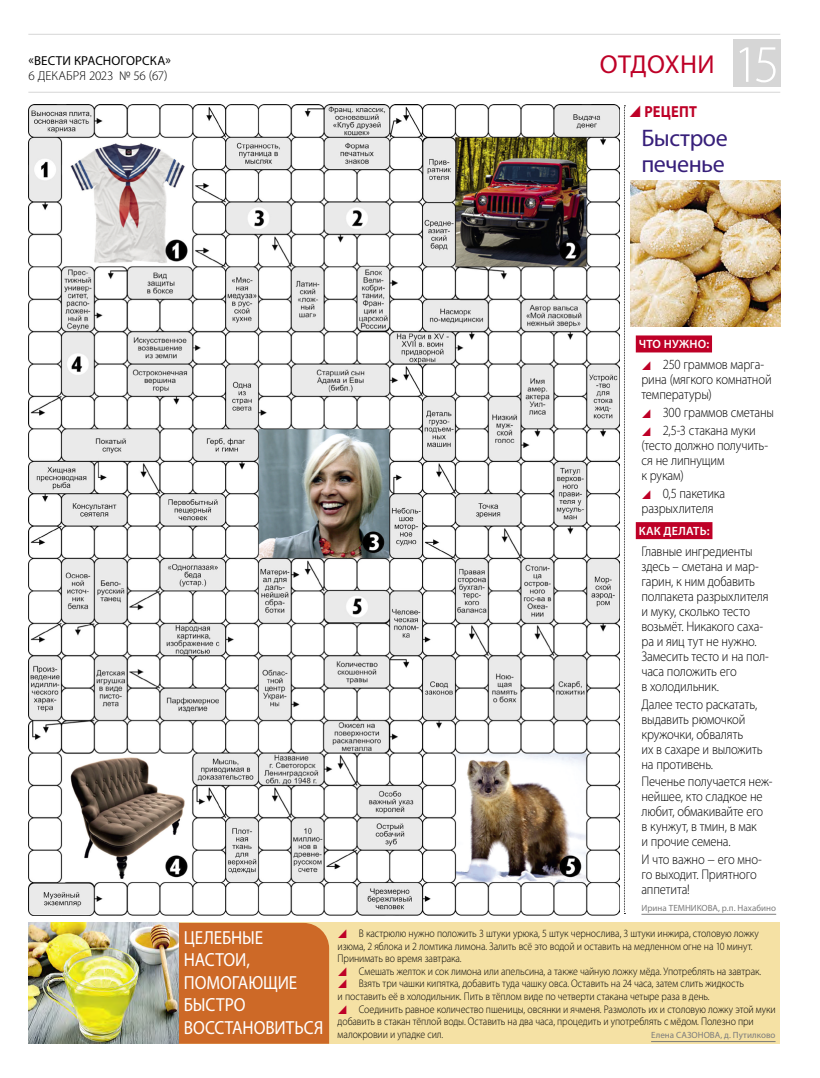
<style>
.page{position:relative;width:820px;height:1078px;background:#fff}
.page>*{position:absolute;margin:0;border:0;box-sizing:border-box;transform-origin:0 0}
.t1{font:300 53px "Myriad Pro";color:#fff}
.t2{font:26px "Myriad Pro";letter-spacing:.01em;color:#be0027}
.t3{font:24px/26px "Myriad Pro";letter-spacing:-.02em;color:#371f7a}
.t4{font:19px/22.5px "Myriad Pro";letter-spacing:-.005em;color:#fff;scale:.9 1}
.t5{font:700 16px "Myriad Pro";letter-spacing:.015em;color:#be0027;scale:.9 1}
.t6{font:300 14px/15px "Myriad Pro";letter-spacing:-.01em;color:#000;scale:.9 1}
.t7{font:13px "Myriad Pro";letter-spacing:.01em;color:#000}
.t8{font:300 13px "Myriad Pro";letter-spacing:-.005em;color:#000}
.t9{font:600 12px "Myriad Pro";letter-spacing:.02em;color:#fff}
.t10{font:300 11px/12.6px "Myriad Pro";letter-spacing:-.005em;color:#000;scale:.9 1}
.t11{font:9px "Myriad Pro";color:#7c7c7c}
</style>
<div class="page">
<hr style="left:28px;top:34px;width:752px;height:1px;background:#d6d6d6">
<div style="left:28px;top:922px;width:752px;height:121px;background:#f5e1a4"></div>
<hr style="left:28px;top:92px;width:752px;height:1px;background:#d6d6d6">
<div style="left:732px;top:40px;width:48px;height:47px;background:#d6d6d6"></div>
<img style="left:28px;top:104px;width:591px;height:811px">
<div style="left:179px;top:923px;width:150px;height:120px;background:#cd6927"></div>
<div style="left:635px;top:335px;width:76px;height:17px;background:#be0027"></div>
<div style="left:635px;top:522px;width:77px;height:17px;background:#be0027"></div>
<hr style="left:641px;top:913px;width:134px;height:1px;background:#7c7c7c">
<img style="left:650px;top:181px;width:130px;height:145px">
<img style="left:28px;top:922px;width:151px;height:121px">
<hr style="left:650px;top:1041px;width:125px;height:1px;background:#7c7c7c">
<svg style="left:624px;top:105px;width:26px;height:809px"></svg>
<p class="t7" style="left:29px;top:53px;width:144px">«ВЕСТИ КРАСНОГОРСКА»</p>
<p class="t8" style="left:28px;top:68px;width:140px">6 ДЕКАБРЯ 2023 № 56 (67)</p>
<h2 class="t2" style="left:599px;top:48px;width:116px">ОТДОХНИ</h2>
<h3 class="t5" style="left:644px;top:101px;width:60px">РЕЦЕПТ</h3>
<h3 class="t3" style="left:641px;top:124px;width:88px">Быстрое печенье</h3>
<h1 class="t1" style="left:733px;top:32px;width:48px">15</h1>
<p class="t9" style="left:638px;top:336px;width:72px">ЧТО НУЖНО:</p>
<p class="t6" style="left:641px;top:356px;width:146px;text-indent:21px">250 граммов марга&shy;рина (мягкого комнатной температуры)</p>
<p class="t6" style="left:662px;top:403px;width:125px;line-height:17.8px">300 граммов сметаны<br>2,5-3 стакана муки</p>
<p class="t6" style="left:641px;top:437px;width:142px">(тесто должно получить&shy;ся не липнущим<br>к рукам)</p>
<p class="t6" style="left:641px;top:485px;width:94px;text-indent:21px">0,5 пакетика разрыхлителя</p>
<p class="t9" style="left:638px;top:523px;width:72px">КАК ДЕЛАТЬ:</p>
<p class="t6" style="left:641px;top:543px;width:143px">Главные ингредиенты здесь – сметана и мар&shy;гарин, к ним добавить полпакета разрыхлителя и муку, сколько тесто возьмёт. Никакого саха&shy;ра и яиц тут не нужно.<br>Замесить тесто и на пол&shy;часа положить его<br>в холодильник.</p>
<p class="t6" style="left:641px;top:696px;width:136px">Далее тесто раскатать, выдавить рюмочкой кружочки, обвалять<br>их в сахаре и выложить на противень.</p>
<p class="t6" style="left:641px;top:774px;width:147px">Печенье получается неж&shy;нейшее, кто сладкое не любит, обмакивайте его в кунжут, в тмин, в мак<br>и прочие семена.</p>
<p class="t6" style="left:641px;top:851px;width:135px">И что важно − его мно&shy;го выходит. Приятного аппетита!</p>
<p class="t11" style="left:641px;top:902px;width:136px">Ирина ТЕМНИКОВА, р.п. Нахабино</p>
<h3 class="t4" style="left:184px;top:925px;width:156px">ЦЕЛЕБНЫЕ<br>НАСТОИ,<br>ПОМОГАЮЩИЕ<br>БЫСТРО<br>ВОССТАНОВИТЬСЯ</h3>
<p class="t10" style="left:337px;top:926px;width:469px;text-indent:21px">В кастрюлю нужно положить 3 штуки урюка, 5 штук чернослива, 3 штуки инжира, столовую ложку изюма, 2 яблока и 2 ломтика лимона. Залить всё это водой и оставить на медленном огне на 10 минут.<br>Принимать во время завтрака.</p>
<p class="t10" style="left:359px;top:964px;width:448px">Смешать желток и сок лимона или апельсина, а также чайную ложку мёда. Употреблять на завтрак.</p>
<p class="t10" style="left:359px;top:977px;width:429px">Взять три чашки кипятка, добавить туда чашку овса. Оставить на 24 часа, затем слить жидкость</p>
<p class="t10" style="left:337px;top:989px;width:414px">и поставить её в холодильник. Пить в тёплом виде по четверти стакана четыре раза в день.</p>
<p class="t10" style="left:359px;top:1002px;width:464px">Соединить равное количество пшеницы, овсянки и ячменя. Размолоть их и столовую ложку этой муки</p>
<p class="t10" style="left:337px;top:1014px;width:463px">добавить в стакан тёплой воды. Оставить на два часа, процедить и употреблять с мёдом. Полезно при</p>
<p class="t10" style="left:337px;top:1027px;width:119px">малокровии и упадке сил.</p>
<p class="t11" style="left:650px;top:1029px;width:126px">Елена САЗОНОВА, д. Путилково</p>
</div>
